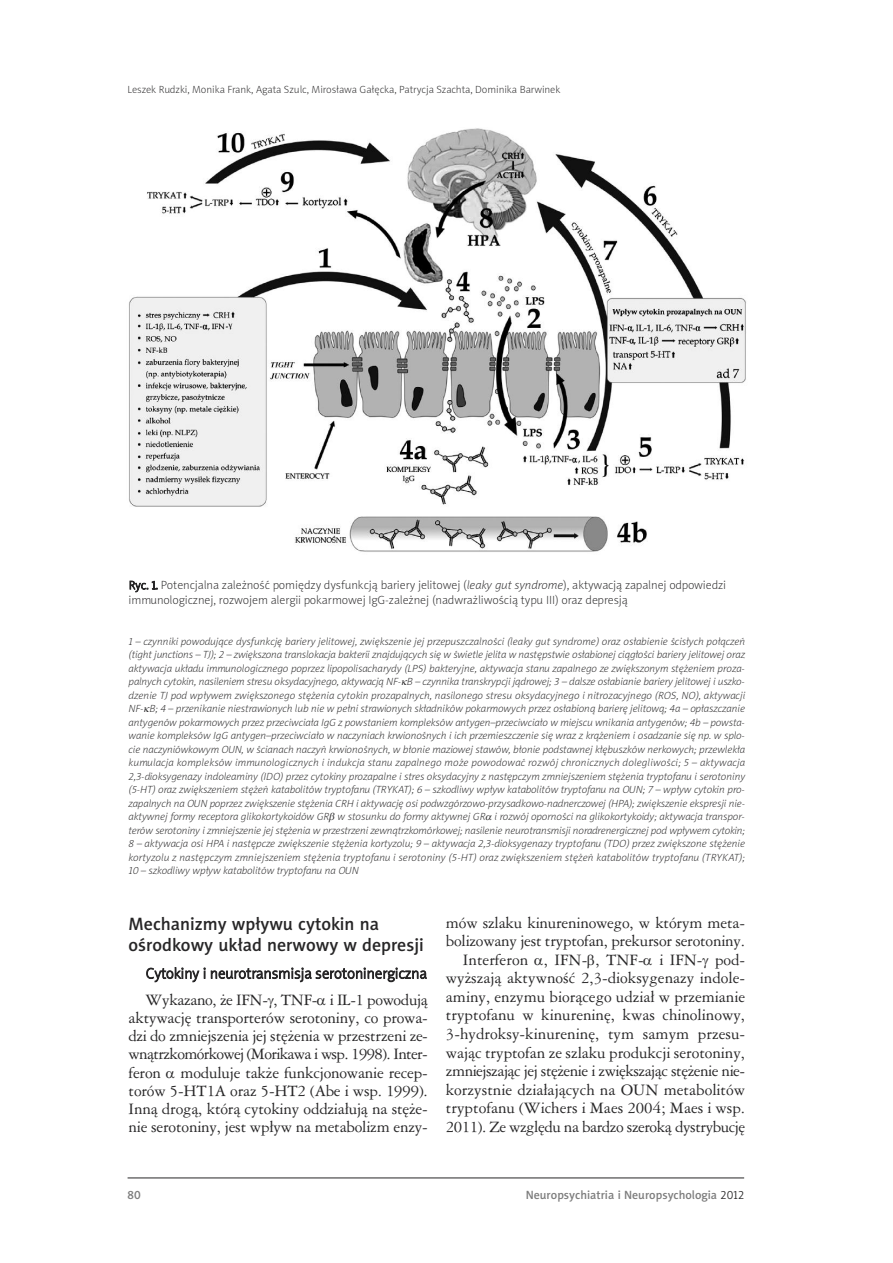
<style>
.page{position:relative;width:893px;height:1263px;background:#fff}
.page>*{position:absolute;margin:0;border:0;box-sizing:border-box;transform-origin:0 0}
.t1{font:18px/21px "Naomi Sans EFNPS Medium";color:#272627}
.t2{font:15px/18.6px "Ameri Garmnd PL";letter-spacing:-.005em;color:#272627;text-align:justify}
.t3{font:15px "Naomi Sans EFNPS Thin";letter-spacing:-.005em;color:#272627}
.t4{font:12px/14.4px "Naomi Sans EFNPS Thin";color:#272627}
.t5{font:12px "Naomi Sans EFNPS Medium";color:#7d7d7d}
.t6{font:italic 10.5px/13.5px "Naomi Sans EFNPS Thin";color:#272627;text-align:justify}
.t7{font:10.5px "Naomi Sans EFNPS Thin";color:#272627}
.s1{font-style:italic}
.s2{font-family:"Naomi Sans EFNPS Light";color:#272627}
</style>
<div class="page">
<hr style="left:128px;top:1177px;width:616px;height:1px;background:#272627">
<img style="left:129px;top:128px;width:617px;height:424px">
<p class="t7" style="left:128px;top:85px;width:434px">Leszek Rudzki, Monika Frank, Agata Szulc, Mirosława Gałęcka, Patrycja Szachta, Dominika Barwinek</p>
<p class="t4" style="left:129px;top:579px;width:599px">Ryc. 1. Potencjalna zależność pomiędzy dysfunkcją bariery jelitowej (<span class="s1">leaky gut syndrome</span>), aktywacją zapalnej odpowiedzi immunologicznej, rozwojem alergii pokarmowej IgG-zależnej (nadwrażliwością typu III) oraz depresją</p>
<p class="t6" style="left:129px;top:635px;width:618px">1 – czynniki powodujące dysfunkcję bariery jelitowej, zwiększenie jej przepuszczalności (leaky gut syndrome) oraz osłabienie ścisłych połączeń (tight junctions – TJ); 2 – zwiększona translokacja bakterii znajdujących się w świetle jelita w następstwie osłabionej ciągłości bariery jelitowej oraz aktywacja układu immunologicznego poprzez lipopolisacharydy (LPS) bakteryjne, aktywacja stanu zapalnego ze zwiększonym stężeniem proza&shy;palnych cytokin, nasileniem stresu oksydacyjnego, aktywacją NF- B – czynnika transkrypcji jądrowej; 3 – dalsze osłabianie bariery jelitowej i uszko&shy;dzenie TJ pod wpływem zwiększonego stężenia cytokin prozapalnych, nasilonego stresu oksydacyjnego i nitrozacyjnego (ROS, NO), aktywacji NF- B; 4 – przenikanie niestrawionych lub nie w pełni strawionych składników pokarmowych przez osłabioną barierę jelitową; 4a – opłaszczanie antygenów pokarmowych przez przeciwciała IgG z powstaniem kompleksów antygen–przeciwciało w miejscu wnikania antygenów; 4b – powsta&shy;wanie kompleksów IgG antygen–przeciwciało w naczyniach krwionośnych i ich przemieszczenie się wraz z krążeniem i osadzanie się np. w splo&shy;cie naczyniówkowym OUN, w ścianach naczyń krwionośnych, w błonie maziowej stawów, błonie podstawnej kłębuszków nerkowych; przewlekła kumulacja kompleksów immunologicznych i indukcja stanu zapalnego może powodować rozwój chronicznych dolegliwości; 5 – aktywacja 2,3-dioksygenazy indoleaminy (IDO) przez cytokiny prozapalne i stres oksydacyjny z następczym zmniejszeniem stężenia tryptofanu i serotoniny (5-HT) oraz zwiększeniem stężeń katabolitów tryptofanu (TRYKAT); 6 – szkodliwy wpływ katabolitów tryptofanu na OUN; 7 – wpływ cytokin pro&shy;zapalnych na OUN poprzez zwiększenie stężenia CRH i aktywację osi podwzgórzowo-przysadkowo-nadnerczowej (HPA); zwiększenie ekspresji nie&shy;aktywnej formy receptora glikokortykoidów GR w stosunku do formy aktywnej GR i rozwój oporności na glikokortykoidy; aktywacja transpor&shy;terów serotoniny i zmniejszenie jej stężenia w przestrzeni zewnątrzkomórkowej; nasilenie neurotransmisji noradrenergicznej pod wpływem cytokin; 8 – aktywacja osi HPA i następcze zwiększenie stężenia kortyzolu; 9 – aktywacja 2,3-dioksygenazy tryptofanu (TDO) przez zwiększone stężenie kortyzolu z następczym zmniejszeniem stężenia tryptofanu i serotoniny (5-HT) oraz zwiększeniem stężeń katabolitów tryptofanu (TRYKAT); 10 – szkodliwy wpływ katabolitów tryptofanu na OUN</p>
<h1 class="t1" style="left:129px;top:914px;width:297px">Mechanizmy wpływu cytokin na ośrodkowy układ nerwowy w depresji</h1>
<h2 class="t3" style="left:146px;top:967px;width:283px">Cytokiny i neurotransmisja serotoninergiczna</h2>
<h2 class="t2" style="left:129px;top:991px;width:301px;line-height:18px;text-indent:17px">Wykazano, że IFN- , TNF- i IL-1 powodują aktywację transporterów serotoniny, co prowa&shy;dzi do zmniejszenia jej stężenia w przestrzeni ze&shy;wnątrzkomórkowej (Morikawa i wsp. 1998). Inter&shy;feron</h2>
<h2 class="t2" style="left:129px;top:1063px;width:301px;line-height:18px;text-indent:52px">moduluje także funkcjonowanie recep&shy;torów 5-HT1A oraz 5-HT2 (Abe i wsp. 1999).<br>Inną drogą, którą cytokiny oddziałują na stęże&shy;nie serotoniny, jest wpływ na metabolizm enzy-</h2>
<p class="t2" style="left:446px;top:913px;width:301px;text-align:right">mów szlaku kinureninowego, w którym meta&shy;bolizowany jest tryptofan, prekursor serotoniny.<br>Interferon , IFN- , TNF- i IFN- pod&shy;wyższają aktywność 2,3-dioksygenazy indole&shy;aminy, enzymu biorącego udział w przemianie tryptofanu w kinureninę, kwas chinolinowy, 3-hydroksy-kinureninę, tym samym przesu&shy;wając tryptofan ze szlaku produkcji serotoniny, zmniejszając jej stężenie i zwiększając stężenie nie&shy;korzystnie działających na OUN metabolitów tryptofanu (Wichers i Maes 2004; Maes i wsp.<br>2011). Ze względu na bardzo szeroką dystrybucję</p>
<p class="t5" style="left:128px;top:1191px;width:15px">80</p>
<p class="t5" style="left:526px;top:1191px;width:220px">Neuropsychiatria i Neuropsychologia <span class="s2">2012</span></p>
</div>
